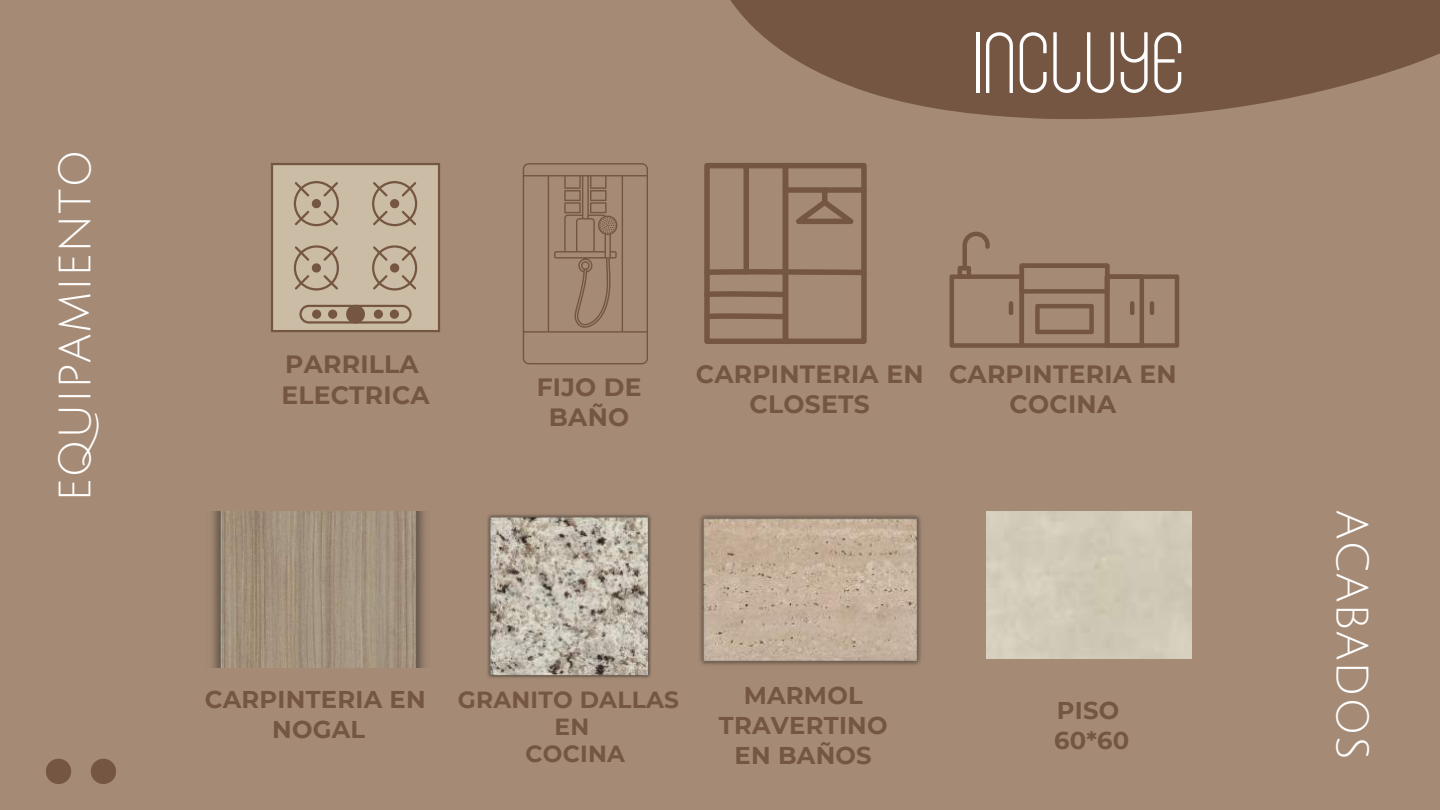
<style>
.page{position:relative;width:1440px;height:810px;background:#a58b76}
.page>*{position:absolute;margin:0;border:0;box-sizing:border-box;transform-origin:0 0}
.t1{font:67.5px "Adelina";color:#fff}
.t2{font:44.1px "Julius Sans One";letter-spacing:.01em;color:#fff}
.t3{font:700 25px/30.8px "Montserrat";letter-spacing:.01em;color:#745643;text-align:center}
.t4{font:700 24.3px/30px "Montserrat";letter-spacing:.01em;color:#745643;text-align:center}
.t5{font:700 23.3px/27px "Montserrat";letter-spacing:.01em;color:#745643;text-align:center}
</style>
<div class="page">
<svg style="left:730px;top:0;width:710px;height:119px;fill:#745643"></svg>
<div style="left:46px;top:759px;width:25px;height:25px;background:#745643;border-radius:50%"></div>
<div style="left:91px;top:759px;width:25px;height:25px;background:#745643;border-radius:50%"></div>
<svg style="left:523px;top:163px;width:125px;height:201px"></svg>
<svg style="left:950px;top:232px;width:229px;height:115px"></svg>
<img style="left:487px;top:511px;width:165px;height:168px">
<img style="left:699px;top:515px;width:222px;height:150px">
<div style="left:987px;top:511px;width:204px;height:147px;background:#d1cab8"></div>
<img style="left:212px;top:511px;width:213px;height:157px">
<svg style="left:271px;top:163px;width:169px;height:169px;background:#bdac96"></svg>
<svg style="left:704px;top:163px;width:163px;height:181px"></svg>
<div style="left:822px;top:187px;width:5px;height:18px;background:#745643;border-radius:3px"></div>
<h2 class="t2" style="left:52px;top:502px;width:354px;rotate:-90deg">EQUIPAMIENTO</h2>
<h1 class="t1" style="left:973px;top:30px;width:214px">INCLUYE</h1>
<p class="t3" style="left:281px;top:349px;width:150px;text-align:left">PARRILLA<br>ELECTRICA</p>
<p class="t3" style="left:537px;top:371px;width:106px">FIJO DE<br>BAÑO</p>
<p class="t3" style="left:696px;top:358px;width:229px">CARPINTERIA EN<br>CLOSETS</p>
<p class="t3" style="left:949px;top:358px;width:229px">CARPINTERIA EN<br>COCINA</p>
<p class="t4" style="left:205px;top:684px;width:222px">CARPINTERIA EN<br>NOGAL</p>
<p class="t5" style="left:458px;top:686px;width:223px">GRANITO DALLAS<br>EN<br>COCINA</p>
<p class="t4" style="left:719px;top:681px;width:170px">MARMOL<br>TRAVERTINO<br>EN BAÑOS</p>
<p class="t4" style="left:1054px;top:695px;width:77px;text-align:left">PISO<br>60*60</p>
<h2 class="t2" style="left:1375px;top:510px;width:251px;rotate:90deg">ACABADOS</h2>
</div>
